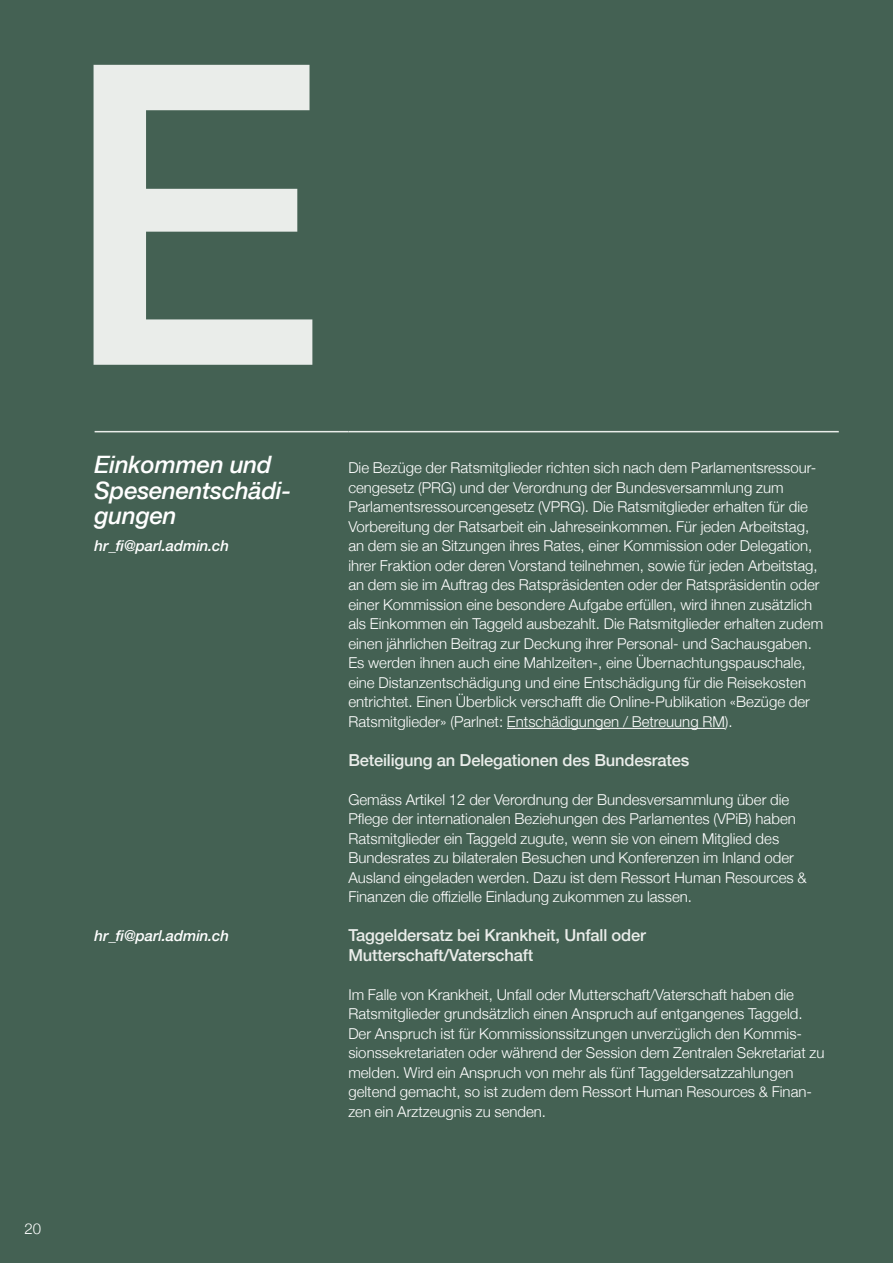
<style>
.page{position:relative;width:893px;height:1263px;background:#446153}
.page>*{position:absolute;margin:0;border:0;box-sizing:border-box;transform-origin:0 0}
.t1{font:500 420px "Helvetica Neue";color:#eaedea}
.t2{font:italic 500 24px/25.5px "Helvetica Neue";letter-spacing:-.01em;color:#fff}
.t3{font:500 16.5px/19.5px "Helvetica Neue";letter-spacing:-.01em;color:#eaedea}
.t4{font:300 15px/19.5px "Helvetica Neue";color:#fff}
.t5{font:300 15px "Helvetica Neue LT Std";color:#fff}
.t6{font:italic 500 15px "Helvetica Neue";letter-spacing:-.01em;color:#fff}
.s1{font-family:"Helvetica Neue"}
</style>
<div class="page">
<hr style="left:348px;top:431px;width:491px;height:1px;background:#eaedea">
<hr style="left:95px;top:431px;width:253px;height:1px;background:#eaedea">
<hr style="left:507px;top:728px;width:218px;height:1px;background:#fff">
<p class="t4" style="left:24px;top:1218px;width:18px">20</p>
<h1 class="t1" style="left:62px;top:-122px;width:266px">E</h1>
<h2 class="t2" style="left:95px;top:450px;width:198px">Einkommen und<br>Spesenentschädi&shy;gungen</h2>
<p class="t6" style="left:95px;top:533px;width:136px">hr_fi@parl.admin.ch</p>
<p class="t6" style="left:95px;top:923px;width:136px">hr_fi@parl.admin.ch</p>
<p class="t4" style="left:348px;top:457px;width:476px">Die Bezüge der Ratsmitglieder richten sich nach dem Parlamentsressour&shy;cengesetz (PRG) und der Verordnung der Bundesversammlung zum Parlamentsressourcengesetz (VPRG). Die Ratsmitglieder erhalten für die Vorbereitung der Ratsarbeit ein Jahreseinkommen. Für jeden Arbeitstag, an dem sie an Sitzungen ihres Rates, einer Kommission oder Delegation, ihrer Fraktion oder deren Vorstand teilnehmen, sowie für jeden Arbeitstag, an dem sie im Auftrag des Ratspräsidenten oder der Ratspräsidentin oder einer Kommission eine besondere Aufgabe erfüllen, wird ihnen zusätzlich als Einkommen ein Taggeld ausbezahlt. Die Ratsmitglieder erhalten zudem einen jährlichen Beitrag zur Deckung ihrer Personal- und Sachausgaben.<br>Es werden ihnen auch eine Mahlzeiten-, eine Übernachtungspauschale, eine Distanzentschädigung und eine Entschädigung für die Reisekosten entrichtet. Einen Überblick verschafft die Online-Publikation «Bezüge der</p>
<p class="t5" style="left:348px;top:712px;width:386px"><span class="s1">Ratsmitglieder» (Parlnet:</span> Entschädigungen / Betreuung RM<span class="s1">).</span></p>
<p class="t3" style="left:348px;top:749px;width:342px">Beteiligung an Delegationen des Bundesrates</p>
<p class="t4" style="left:348px;top:789px;width:460px">Gemäss Artikel 12 der Verordnung der Bundesversammlung über die Pflege der internationalen Beziehungen des Parlamentes (VPiB) haben Ratsmitglieder ein Taggeld zugute, wenn sie von einem Mitglied des Bundesrates zu bilateralen Besuchen und Konferenzen im Inland oder Ausland eingeladen werden. Dazu ist dem Ressort Human Resources &amp; Finanzen die offizielle Einladung zukommen zu lassen.</p>
<p class="t3" style="left:348px;top:924px;width:299px">Taggeldersatz bei Krankheit, Unfall oder<br>Mutterschaft/Vaterschaft</p>
<p class="t4" style="left:348px;top:984px;width:478px">Im Falle von Krankheit, Unfall oder Mutterschaft/Vaterschaft haben die Ratsmitglieder grundsätzlich einen Anspruch auf entgangenes Taggeld.<br>Der Anspruch ist für Kommissionssitzungen unverzüglich den Kommis&shy;sionssekretariaten oder während der Session dem Zentralen Sekretariat zu melden. Wird ein Anspruch von mehr als fünf Taggeldersatzzahlungen geltend gemacht, so ist zudem dem Ressort Human Resources &amp; Finan&shy;zen ein Arztzeugnis zu senden.</p>
</div>
